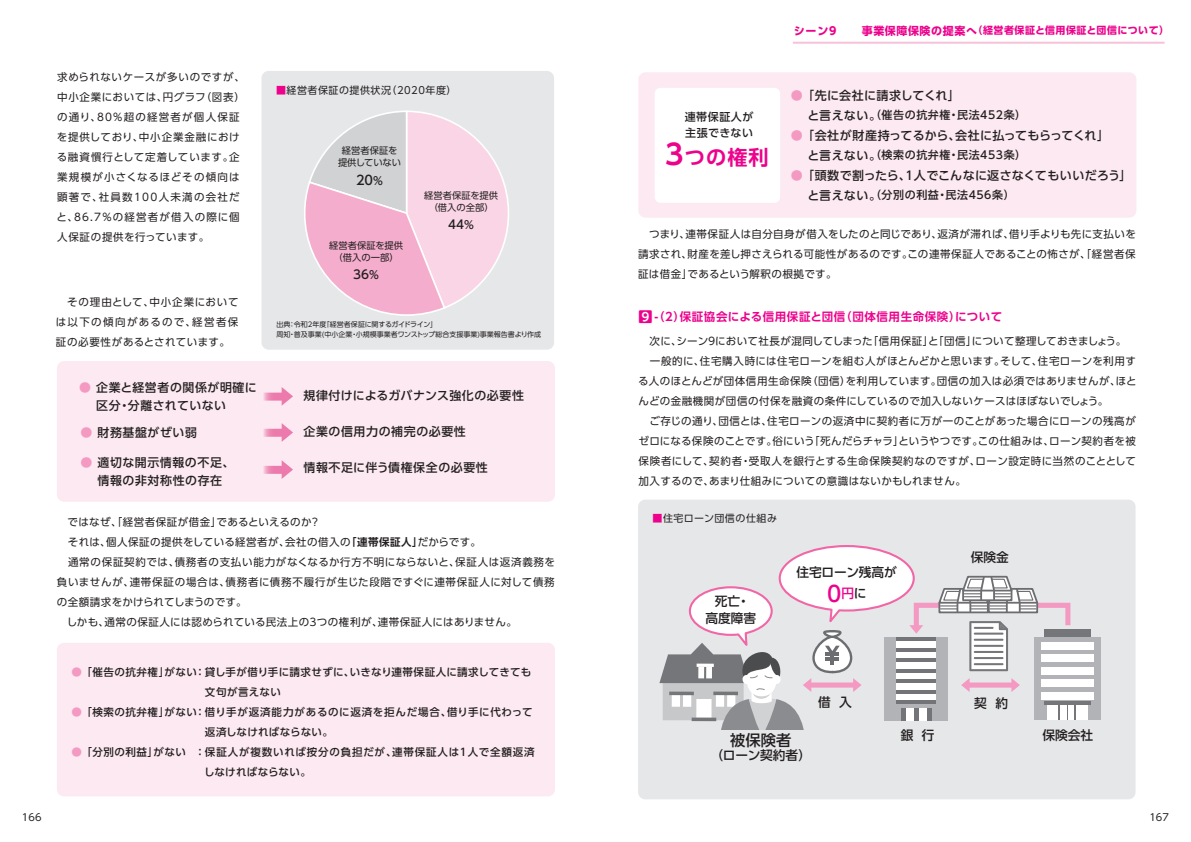
<style>
.page{position:relative;width:1191px;height:842px;background:#fff}
.page>*{position:absolute;margin:0;border:0;box-sizing:border-box;transform-origin:0 0}
.t1{font:500 21.6px "UD Shin Go Pro";color:#ed028c}
.t2{font:700 20.2px "UD Shin Go Pro De";color:#ed028c}
.t3{font:500 15.3px "UD Shin Go Pro";color:#231f20}
.t4{font:500 12.9px "UD Shin Go Pro";color:#231f20}
.t5{font:500 12.7px/16.5px "UD Shin Go Pro";color:#231f20;text-align:center}
.t6{font:500 12.1px "UD Shin Go Pro";color:#231f20}
.t7{font:500 12px "UD Shin Go Pro";letter-spacing:.02em;color:#231f20}
.t8{font:500 11.9px/18px "UD Shin Go Pro";letter-spacing:.05em;color:#231f20}
.t9{font:700 11.5px "UD Shin Go Pro De";letter-spacing:.05em;color:#ed028c}
.t10{font:500 11px/15px "UD Shin Go Pro";letter-spacing:.05em;color:#231f20}
.t11{font:10.5px/20px "UD Shin Go Pro";letter-spacing:.05em;color:#231f20}
.t12{font:10.5px/20px "UD Shin Go Pro";letter-spacing:.075em;color:#231f20}
.t13{font:500 10.5px "UD Shin Go Pro";letter-spacing:.05em;color:#231f20}
.t14{font:500 10.5px "UD Shin Go Pro";letter-spacing:.03em;color:#231f20}
.t15{font:500 10.5px "UD Shin Go Pro";letter-spacing:.08em;color:#231f20}
.t16{font:500 10.5px "UD Shin Go Pro";letter-spacing:.025em;color:#231f20}
.t17{font:700 10px "UD Shin Go Pro";letter-spacing:.05em;color:#ed028c}
.t18{font:10px "UD Shin Go Pro";letter-spacing:.05em;color:#231f20}
.t19{font:9.9px "UD Shin Go Pro";color:#231f20}
.t20{font:9.3px/12.1px "UD Shin Go Pro";color:#231f20;text-align:center}
.t21{font:7px/10px "UD Shin Go Pro";color:#231f20}
.s1{color:#ed028c}
.s2{font-size:11.1px}
.s3{color:#f499c2}
.s4{font-family:"UD Shin Go Pro De";font-weight:700}
.s5{font-size:28px}
.s6{font-size:11px}
.s7{font-size:12px}
.s8{font-size:14px}
</style>
<div class="page">
<div style="left:638px;top:72px;width:498px;height:146px;background:#fce9f1;border-radius:7px"></div>
<hr style="left:793px;top:42px;width:371px;height:2px;background:#f7c1d9">
<div style="left:654px;top:88px;width:126px;height:115px;background:#fff;border-radius:6px"></div>
<div style="left:261px;top:71px;width:293px;height:279px;background:#e6e7e9;border-radius:7px"></div>
<div style="left:57px;top:361px;width:498px;height:141px;background:#fce9f1;border-radius:7px"></div>
<div style="left:57px;top:643px;width:498px;height:153px;background:#fce9f1;border-radius:7px"></div>
<div style="left:638px;top:500px;width:497px;height:299px;background:#e6e7e9;border-radius:7px"></div>
<svg style="left:304px;top:110px;width:205px;height:206px"></svg>
<img style="left:263px;top:387px;width:30px;height:19px">
<img style="left:263px;top:423px;width:30px;height:19px">
<img style="left:263px;top:460px;width:30px;height:19px">
<div style="left:1033px;top:637px;width:67px;height:82px;background:#b2b3b7"></div>
<div style="left:1040px;top:642px;width:53px;height:8px;background:#fff"></div>
<div style="left:1040px;top:655px;width:53px;height:7px;background:#fff"></div>
<div style="left:1040px;top:667px;width:53px;height:7px;background:#fff"></div>
<div style="left:1040px;top:680px;width:53px;height:7px;background:#fff"></div>
<div style="left:1040px;top:692px;width:53px;height:7px;background:#fff"></div>
<div style="left:1043px;top:629px;width:47px;height:8px;background:#757679"></div>
<div style="left:1047px;top:705px;width:40px;height:14px;background:#fff"></div>
<hr style="left:1044px;top:702px;width:46px;height:3px;background:#757679">
<svg style="left:659px;top:545px;width:417px;height:184px"></svg>
<p class="t12" style="left:57px;top:67px;width:190px">求められないケースが多いのですが、中小企業においては、円グラフ（図表）の通り、80%超の経営者が個人保証を提供しており、中小企業金融における融資慣行として定着しています。企業規模が小さくなるほどその傾向は顕著で、社員数100人未満の会社だと、86.7%の経営者が借入の際に個人保証の提供を行っています。</p>
<p class="t11" style="left:56px;top:291px;width:184px;text-align:justify">　その理由として、中小企業においては以下の傾向があるので、経営者保証の必要性があるとされています。</p>
<p class="t18" style="left:276px;top:82px;width:182px"><span class="s1">■</span>経営者保証の提供状況（2020年度）</p>
<p class="t20" style="left:338px;top:145px;width:65px">経営者保証を提供していない</p>
<p class="t4" style="left:356px;top:170px;width:29px">20<span class="s2">％</span></p>
<p class="t20" style="left:329px;top:239px;width:75px">経営者保証を提供（借入の一部）</p>
<p class="t6" style="left:353px;top:265px;width:28px">36<span class="s2">％</span></p>
<p class="t20" style="left:424px;top:189px;width:75px">経営者保証を提供（借入の全部）</p>
<p class="t6" style="left:448px;top:215px;width:28px">44<span class="s2">％</span></p>
<p class="t21" style="left:276px;top:319px;width:266px">出典：令和2年度「経営者保証に関するガイドライン」<br>周知・普及事業(中小企業・小規模事業者ワンストップ総合支援事業)事業報告書より作成</p>
<p class="t8" style="left:79px;top:378px;width:179px"><span class="s3">●</span> 企業と経営者の関係が明確に　 区分・分離されていない</p>
<p class="t8" style="left:303px;top:386px;width:222px">規律付けによるガバナンス強化の必要性</p>
<p class="t8" style="left:303px;top:422px;width:164px">企業の信用力の補完の必要性</p>
<p class="t8" style="left:303px;top:458px;width:186px">情報不足に伴う債権保全の必要性</p>
<p class="t8" style="left:80px;top:423px;width:118px"><span class="s3">●</span> 財務基盤がぜい弱</p>
<p class="t8" style="left:80px;top:453px;width:156px"><span class="s3">●</span> 適切な開示情報の不足、　 情報の非対称性の存在</p>
<p class="t11" style="left:57px;top:511px;width:500px">　ではなぜ、「経営者保証が借金」であるといえるのか？<br>　それは、個人保証の提供をしている経営者が、会社の借入の<span class="s4">「連帯保証人」</span>だからです。<br>　通常の保証契約では、債務者の支払い能力がなくなるか行方不明にならないと、保証人は返済義務を負いませんが、連帯保証の場合は、債務者に債務不履行が生じた段階ですぐに連帯保証人に対して債務の全額請求をかけられてしまうのです。<br>　しかも、通常の保証人には認められている民法上の３つの権利が、連帯保証人にはありません。</p>
<p class="t14" style="left:72px;top:663px;width:461px"><span class="s3">●</span> 「催告の抗弁権」がない：貸し手が借り手に請求せずに、いきなり連帯保証人に請求してきても</p>
<p class="t13" style="left:72px;top:703px;width:463px"><span class="s3">●</span> 「検索の抗弁権」がない：借り手が返済能力があるのに返済を拒んだ場合、借り手に代わって</p>
<p class="t15" style="left:72px;top:743px;width:464px"><span class="s3">●</span> 「分別の利益」がない　：保証人が複数いれば按分の負担だが、連帯保証人は1人で全額返済</p>
<p class="t13" style="left:205px;top:683px;width:78px">文句が言えない</p>
<p class="t16" style="left:205px;top:723px;width:130px">返済しなければならない。</p>
<p class="t16" style="left:204px;top:763px;width:108px">しなければならない。</p>
<p class="t10" style="left:685px;top:109px;width:70px">連帯保証人が主張できない</p>
<h2 class="t2" style="left:665px;top:140px;width:105px"><span class="s5">3</span>つの権利</h2>
<p class="t17" style="left:793px;top:22px;width:377px"><span class="s6">シーン9　　事業保障保険の提案へ</span>（経営者保証と信用保証と団信について）</p>
<p class="t7" style="left:791px;top:85px;width:170px"><span class="s3">●</span> 「先に会社に請求してくれ」</p>
<p class="t10" style="left:795px;top:107px;width:232px"><span class="s7">　と言えない。</span>（催告の抗弁権・民法452条）</p>
<p class="t7" style="left:791px;top:125px;width:320px"><span class="s3">●</span> 「会社が財産持ってるから、会社に払ってもらってくれ」</p>
<p class="t10" style="left:795px;top:147px;width:232px"><span class="s7">　と言えない。</span>（検索の抗弁権・民法453条）</p>
<p class="t7" style="left:791px;top:165px;width:342px"><span class="s3">●</span> 「頭数で割ったら、1人でこんなに返さなくてもいいだろう」</p>
<p class="t10" style="left:795px;top:187px;width:221px"><span class="s7">　と言えない。</span>（分別の利益・民法456条）</p>
<p class="t11" style="left:638px;top:224px;width:499px;text-align:justify">　つまり、連帯保証人は自分自身が借入をしたのと同じであり、返済が滞れば、借り手よりも先に支払いを請求され、財産を差し押さえられる可能性があるのです。この連帯保証人であることの怖さが、「経営者保証は借金」であるという解釈の根拠です。</p>
<p class="t9" style="left:638px;top:307px;width:365px"><span class="s8">9</span>（2）保証協会による信用保証と団信（団体信用生命保険）について</p>
<p class="t9" style="left:654px;top:307px;width:5px">-</p>
<p class="t11" style="left:638px;top:330px;width:500px">　次に、シーン９において社長が混同してしまった「信用保証」と「団信」について整理しておきましょう。　一般的に、住宅購入時には住宅ローンを組む人がほとんどかと思います。そして、住宅ローンを利用する人のほとんどが団体信用生命保険（団信）を利用しています。団信の加入は必須ではありませんが、ほとんどの金融機関が団信の付保を融資の条件にしているので加入しないケースはほぼないでしょう。<br>　ご存じの通り、団信とは、住宅ローンの返済中に契約者に万が一のことがあった場合にローンの残高がゼロになる保険のことです。俗にいう「死んだらチャラ」というやつです。この仕組みは、ローン契約者を被保険者にして、契約者・受取人を銀行とする生命保険契約なのですが、ローン設定時に当然のこととして加入するので、あまり仕組みについての意識はないかもしれません。</p>
<p class="t18" style="left:652px;top:510px;width:126px"><span class="s1">■</span>住宅ローン団信の仕組み</p>
<p class="t5" style="left:705px;top:593px;width:52px">死亡・<br>高度障害</p>
<p class="t5" style="left:796px;top:564px;width:102px">住宅ローン残高が</p>
<h1 class="t1" style="left:827px;top:576px;width:41px">0<sup>円</sup><sup>に</sup></h1>
<p class="t5" style="left:970px;top:548px;width:40px">保険金</p>
<p class="t5" style="left:818px;top:694px;width:35px">借 入</p>
<p class="t5" style="left:974px;top:695px;width:35px">契 約</p>
<h3 class="t3" style="left:730px;top:728px;width:63px">被保険者</h3>
<p class="t5" style="left:710px;top:747px;width:102px">（ローン契約者）</p>
<p class="t5" style="left:900px;top:726px;width:35px">銀 行</p>
<p class="t5" style="left:1042px;top:726px;width:52px">保険会社</p>
<p class="t19" style="left:22px;top:809px;width:21px">166</p>
<p class="t19" style="left:1149px;top:809px;width:21px">167</p>
</div>
